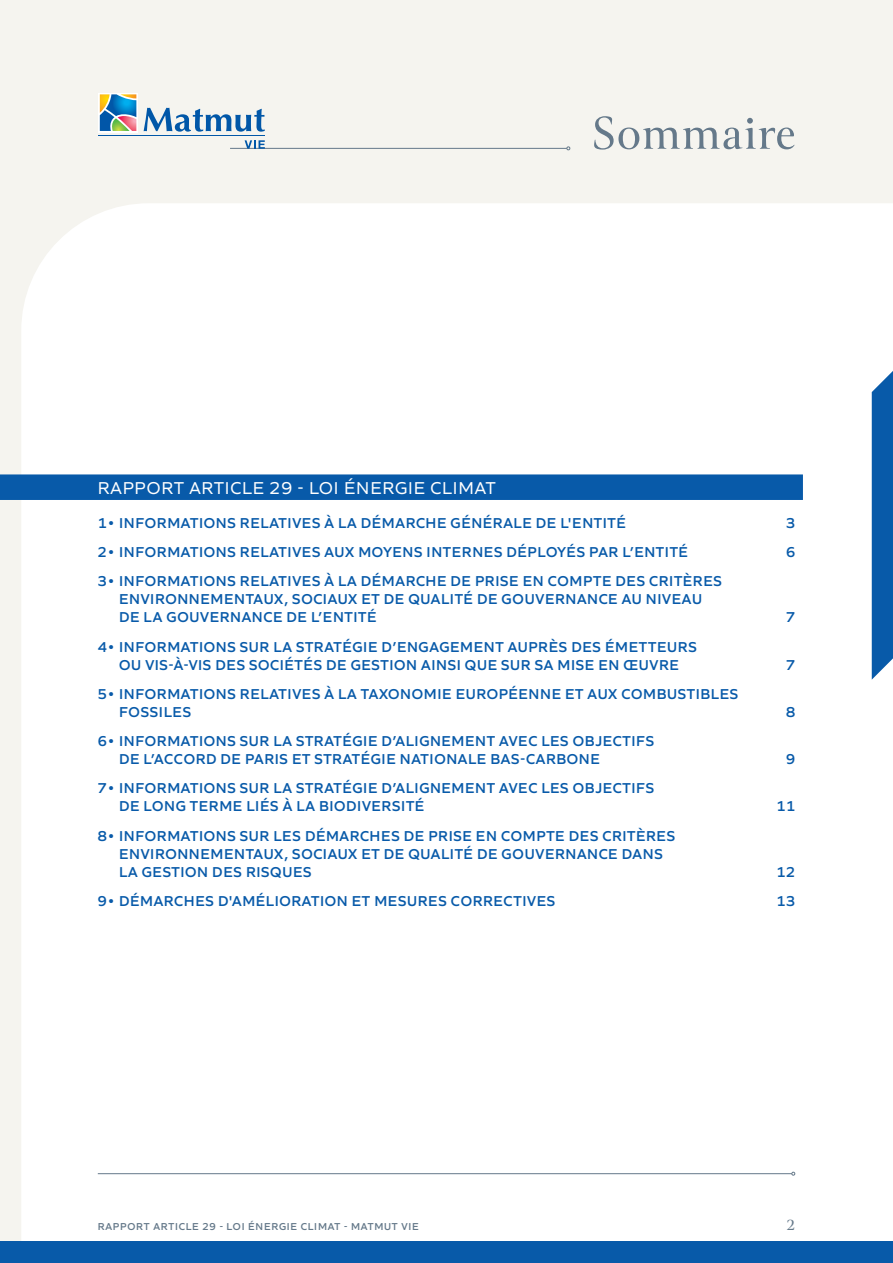
<style>
.page{position:relative;width:893px;height:1263px;background:#f5f4ef}
.page>*{position:absolute;margin:0;border:0;box-sizing:border-box;transform-origin:0 0}
.t1{font:600 51px "Canto";letter-spacing:.01em;color:#65798a}
.t2{font:18px "Quiet Sans";letter-spacing:.05em;color:#fff}
.t3{font:600 18px "Canto";color:#65798a}
.t4{font:600 15px/18px "Quiet Sans";letter-spacing:.04em;color:#085aa9}
.t5{font:600 10.5px "Quiet Sans";letter-spacing:.075em;color:#65798a}
</style>
<div class="page">
<div style="left:21px;top:203px;width:872px;height:1038px;background:#fff"></div>
<hr style="left:98px;top:1173px;width:694px;height:1px;background:#65798a">
<svg style="left:791px;top:1172px;width:4px;height:3px"></svg>
<hr style="left:230px;top:148px;width:337px;height:1px;background:#65798a">
<svg style="left:566px;top:146px;width:4px;height:4px"></svg>
<div style="left:0;top:1241px;width:893px;height:22px;background:#085aa9"></div>
<svg style="left:872px;top:350px;width:21px;height:330px;background:#276fb4"></svg>
<hr style="left:98px;top:135px;width:167px;height:1px;background:#0157a8">
<svg style="left:144px;top:108px;width:121px;height:24px"></svg>
<svg style="left:99px;top:93px;width:39px;height:39px"></svg>
<svg style="left:100px;top:94px;width:36px;height:37px"></svg>
<svg style="left:245px;top:140px;width:20px;height:9px"></svg>
<div style="left:0;top:474px;width:803px;height:26px;background:#085aa9"></div>
<h1 class="t1" style="left:591px;top:102px;width:206px">Sommaire</h1>
<p class="t2" style="left:98px;top:474px;width:399px">RAPPORT ARTICLE 29 - LOI ÉNERGIE CLIMAT</p>
<p class="t4" style="left:98px;top:513px;width:530px">1• INFORMATIONS RELATIVES À LA DÉMARCHE GÉNÉRALE DE L'ENTITÉ</p>
<p class="t4" style="left:786px;top:513px;width:11px">3</p>
<p class="t4" style="left:98px;top:542px;width:592px">2• INFORMATIONS RELATIVES AUX MOYENS INTERNES DÉPLOYÉS PAR L’ENTITÉ</p>
<p class="t4" style="left:786px;top:542px;width:11px">6</p>
<p class="t4" style="left:119px;top:571px;width:604px;text-indent:-21px">3• INFORMATIONS RELATIVES À LA DÉMARCHE DE PRISE EN COMPTE DES CRITÈRES<br>ENVIRONNEMENTAUX, SOCIAUX ET DE QUALITÉ DE GOUVERNANCE AU NIVEAU<br>DE LA GOUVERNANCE DE L’ENTITÉ</p>
<p class="t4" style="left:786px;top:607px;width:11px">7</p>
<p class="t4" style="left:98px;top:636px;width:600px;text-align:center">4• INFORMATIONS SUR LA STRATÉGIE D’ENGAGEMENT AUPRÈS DES ÉMETTEURS<br>OU VIS-À-VIS DES SOCIÉTÉS DE GESTION AINSI QUE SUR SA MISE EN ŒUVRE</p>
<p class="t4" style="left:119px;top:684px;width:621px;text-indent:-21px">5• INFORMATIONS RELATIVES À LA TAXONOMIE EUROPÉENNE ET AUX COMBUSTIBLES<br>FOSSILES</p>
<p class="t4" style="left:119px;top:731px;width:537px;text-indent:-21px">6• INFORMATIONS SUR LA STRATÉGIE D’ALIGNEMENT AVEC LES OBJECTIFS<br>DE L’ACCORD DE PARIS ET STRATÉGIE NATIONALE BAS-CARBONE</p>
<p class="t4" style="left:119px;top:778px;width:537px;text-indent:-21px">7• INFORMATIONS SUR LA STRATÉGIE D’ALIGNEMENT AVEC LES OBJECTIFS<br>DE LONG TERME LIÉS À LA BIODIVERSITÉ</p>
<p class="t4" style="left:119px;top:825px;width:558px;text-indent:-21px">8• INFORMATIONS SUR LES DÉMARCHES DE PRISE EN COMPTE DES CRITÈRES<br>ENVIRONNEMENTAUX, SOCIAUX ET DE QUALITÉ DE GOUVERNANCE DANS<br>LA GESTION DES RISQUES</p>
<p class="t4" style="left:786px;top:654px;width:11px">7</p>
<p class="t4" style="left:786px;top:702px;width:11px">8</p>
<p class="t4" style="left:786px;top:749px;width:11px">9</p>
<p class="t4" style="left:776px;top:796px;width:20px">11</p>
<p class="t4" style="left:776px;top:861px;width:20px">12</p>
<p class="t4" style="left:98px;top:891px;width:459px">9• DÉMARCHES D'AMÉLIORATION ET MESURES CORRECTIVES</p>
<p class="t4" style="left:776px;top:891px;width:20px">13</p>
<p class="t5" style="left:98px;top:1218px;width:322px">RAPPORT ARTICLE 29 - LOI ÉNERGIE CLIMAT - MATMUT VIE</p>
<p class="t3" style="left:787px;top:1213px;width:10px">2</p>
</div>
